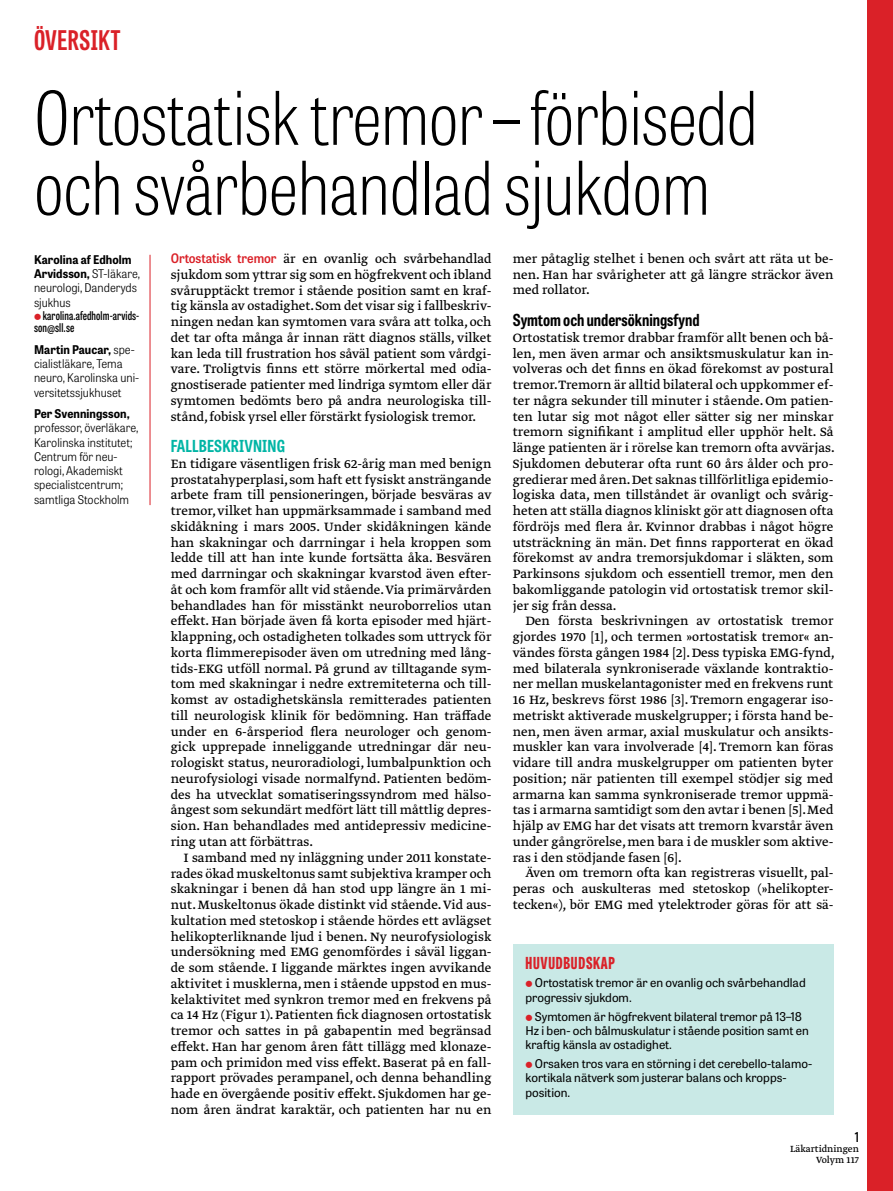
<style>
.page{position:relative;width:893px;height:1191px;background:#fff}
.page>*{position:absolute;margin:0;border:0;box-sizing:border-box;transform-origin:0 0}
.t1{font:100 73.5px/69.8px "Tablet Gothic Condensed";letter-spacing:-.005em;color:#000}
.t2{font:700 27px "Tablet Gothic Compressed";letter-spacing:.02em;color:#da2128}
.t3{font:700 16.5px "Tablet Gothic Condensed";color:#000}
.t4{font:700 16.5px "Tablet Gothic Condensed";letter-spacing:.01em;color:#00b5a5}
.t5{font:800 16.5px "Tablet Gothic Compressed";letter-spacing:.045em;color:#da2128}
.t6{font:14.25px/15.8px "Greta Text Pro Regular Min";color:#000;text-align:justify}
.t7{font:600 13.5px "Tablet Gothic Condensed";color:#000}
.t8{font:12px/14.4px "Tablet Gothic";color:#000}
.t9{font:300 12px/14.2px "Tablet Gothic Narrow";color:#000}
.t10{font:600 12px/12px "Tablet Gothic Compressed";letter-spacing:.01em;color:#000}
.t11{font:700 12px "Tablet Gothic Narrow";letter-spacing:.005em;color:#000}
.t12{font:10.5px/10.5px "Greta Text Pro";color:#000;text-align:right}
.s1{font-weight:700}
.s2{font-family:"Tablet Gothic Narrow";font-weight:600;font-size:13.05px;color:#da2128}
</style>
<div class="page">
<div style="left:867px;top:0;width:26px;height:1191px;background:#da2128"></div>
<hr style="left:150px;top:255px;width:1px;height:250px;background:#da2128">
<div style="left:513px;top:943px;width:320px;height:171px;background:#c9e9e6"></div>
<h2 class="t2" style="left:34px;top:22px;width:88px">ÖVERSIKT</h2>
<h1 class="t1" style="left:34px;top:81px;width:725px">Ortostatisk tremor – förbisedd och svårbehandlad sjukdom</h1>
<p class="t9" style="left:34px;top:252px;width:107px"><span class="s1">Karolina af Edholm<br>Arvidsson,</span> ST-läkare, neurologi, Danderyds sjukhus</p>
<p class="t10" style="left:34px;top:309px;width:107px;text-indent:9px">karolina.afedholm-arvids&shy;son@sll.se</p>
<p class="t9" style="left:34px;top:342px;width:107px"><span class="s1">Martin Paucar,</span> spe&shy;cialistläkare, Tema neuro, Karolinska uni&shy;versitetssjukhuset</p>
<p class="t11" style="left:34px;top:405px;width:97px">Per Svenningsson,</p>
<p class="t9" style="left:34px;top:420px;width:106px">professor, överläkare,<br>Karolinska institutet;<br>Centrum för neu&shy;rologi, Akademiskt specialistcentrum; samtliga Stockholm</p>
<p class="t6" style="left:513px;top:251px;width:322px">mer påtaglig stelhet i benen och svårt att räta ut be&shy;nen. Han har svårigheter att gå längre sträckor även med rollator.</p>
<p class="t3" style="left:513px;top:309px;width:188px">Symtom och undersökningsfynd</p>
<p class="t6" style="left:513px;top:330px;width:324px">Ortostatisk tremor drabbar framför allt benen och bå&shy;len, men även armar och ansiktsmuskulatur kan in&shy;volveras och det finns en ökad förekomst av postural tremor.Tremorn är alltid bilateral och uppkommer ef&shy;ter några sekunder till minuter i stående. Om patien&shy;ten lutar sig mot något eller sätter sig ner minskar tremorn signifikant i amplitud eller upphör helt. Så länge patienten är i rörelse kan tremorn ofta avvärjas.<br>Sjukdomen debuterar ofta runt 60 års ålder och pro&shy;gredierar med åren. Det saknas tillförlitliga epidemio&shy;logiska data, men tillståndet är ovanligt och svårig&shy;heten att ställa diagnos kliniskt gör att diagnosen ofta fördröjs med flera år. Kvinnor drabbas i något högre utsträckning än män. Det finns rapporterat en ökad förekomst av andra tremorsjukdomar i släkten, som Parkinsons sjukdom och essentiell tremor, men den bakomliggande patologin vid ortostatisk tremor skil&shy;jer sig från dessa.</p>
<p class="t6" style="left:513px;top:614px;width:324px;text-indent:13px">Den första beskrivningen av ortostatisk tremor gjordes 1970 [1], och termen »ortostatisk tremor« an&shy;vändes första gången 1984 [2]. Dess typiska EMG-fynd, med bilaterala synkroniserade växlande kontraktio&shy;ner mellan muskelantagonister med en frekvens runt 16 Hz, beskrevs först 1986 [3]. Tremorn engagerar iso&shy;metriskt aktiverade muskelgrupper; i första hand be&shy;nen, men även armar, axial muskulatur och ansikts&shy;muskler kan vara involverade [4]. Tremorn kan föras vidare till andra muskelgrupper om patienten byter position; när patienten till exempel stödjer sig med armarna kan samma synkroniserade tremor uppmä&shy;tas i armarna samtidigt som den avtar i benen [5]. Med hjälp av EMG har det visats att tremorn kvarstår även under gångrörelse, men bara i de muskler som aktive&shy;ras i den stödjande fasen [6].</p>
<p class="t6" style="left:513px;top:866px;width:322px;text-indent:13px">Även om tremorn ofta kan registreras visuellt, pal&shy;peras och auskulteras med stetoskop (»helikopter&shy;tecken«), bör EMG med ytelektroder göras för att sä-</p>
<p class="t6" style="left:171px;top:251px;width:322px"><span class="s2">Ortostatisk tremor</span> är en ovanlig och svårbehandlad sjukdom som yttrar sig som en högfrekvent och ibland svårupptäckt tremor i stående position samt en kraf&shy;tig känsla av ostadighet. Som det visar sig i fallbeskriv&shy;ningen nedan kan symtomen vara svåra att tolka, och det tar ofta många år innan rätt diagnos ställs, vilket kan leda till frustration hos såväl patient som vårdgi&shy;vare. Troligtvis finns ett större mörkertal med odia&shy;gnostiserade patienter med lindriga symtom eller där symtomen bedömts bero på andra neurologiska till&shy;stånd, fobisk yrsel eller förstärkt fysiologisk tremor.</p>
<p class="t4" style="left:171px;top:435px;width:116px">Fallbeskrivning</p>
<p class="t6" style="left:171px;top:456px;width:322px">En tidigare väsentligen frisk 62-årig man med benign prostatahyperplasi, som haft ett fysiskt ansträngande arbete fram till pensioneringen, började besväras av tremor, vilket han uppmärksammade i samband med skidåkning i mars 2005. Under skidåkningen kände han skakningar och darrningar i hela kroppen som ledde till att han inte kunde fortsätta åka. Besvären med darrningar och skakningar kvarstod även efter&shy;åt och kom framför allt vid stående. Via primärvården behandlades han för misstänkt neuroborrelios utan effekt. Han började även få korta episoder med hjärt&shy;klappning, och ostadigheten tolkades som uttryck för korta flimmerepisoder även om utredning med lång&shy;tids-EKG utföll normal. På grund av tilltagande sym&shy;tom med skakningar i nedre extremiteterna och till&shy;komst av ostadighetskänsla remitterades patienten till neurologisk klinik för bedömning. Han träffade under en 6-årsperiod flera neurologer och genom&shy;gick upprepade inneliggande utredningar där neu&shy;rologiskt status, neuroradiologi, lumbalpunktion och neurofysiologi visade normalfynd. Patienten bedöm&shy;des ha utvecklat somatiseringssyndrom med hälso&shy;ångest som sekundärt medfört lätt till måttlig depres&shy;sion. Han behandlades med antidepressiv medicine&shy;ring utan att förbättras.</p>
<p class="t6" style="left:171px;top:850px;width:322px;text-indent:13px">I samband med ny inläggning under 2011 konstate&shy;rades ökad muskeltonus samt subjektiva kramper och skakningar i benen då han stod upp längre än 1 mi&shy;nut. Muskeltonus ökade distinkt vid stående. Vid aus&shy;kultation med stetoskop i stående hördes ett avlägset helikopterliknande ljud i benen. Ny neurofysiologisk undersökning med EMG genomfördes i såväl liggan&shy;de som stående. I liggande märktes ingen avvikande aktivitet i musklerna, men i stående uppstod en mus&shy;kelaktivitet med synkron tremor med en frekvens på ca 14 Hz (Figur 1). Patienten fick diagnosen ortostatisk tremor och sattes in på gabapentin med begränsad effekt. Han har genom åren fått tillägg med klonaze&shy;pam och primidon med viss effekt. Baserat på en fall&shy;rapport prövades perampanel, och denna behandling hade en övergående positiv effekt. Sjukdomen har ge&shy;nom åren ändrat karaktär, och patienten har nu en</p>
<p class="t5" style="left:525px;top:951px;width:91px">HUVUDBUDSKAP</p>
<p class="t8" style="left:525px;top:975px;width:282px;text-indent:9px">Ortostatisk tremor är en ovanlig och svårbehandlad progressiv sjukdom.</p>
<p class="t8" style="left:525px;top:1008px;width:285px;text-indent:9px">Symtomen är högfrekvent bilateral tremor på 13–18<br>Hz i ben- och bålmuskulatur i stående position samt en kraftig känsla av ostadighet.</p>
<p class="t8" style="left:525px;top:1056px;width:288px;text-indent:9px">Orsaken tros vara en störning i det cerebello-talamo&shy;kortikala nätverk som justerar balans och kropps&shy;position.</p>
<p class="t7" style="left:855px;top:1127px;width:6px">1</p>
<p class="t12" style="left:790px;top:1144px;width:70px">Läkartidningen<br>Volym 117</p>
</div>
